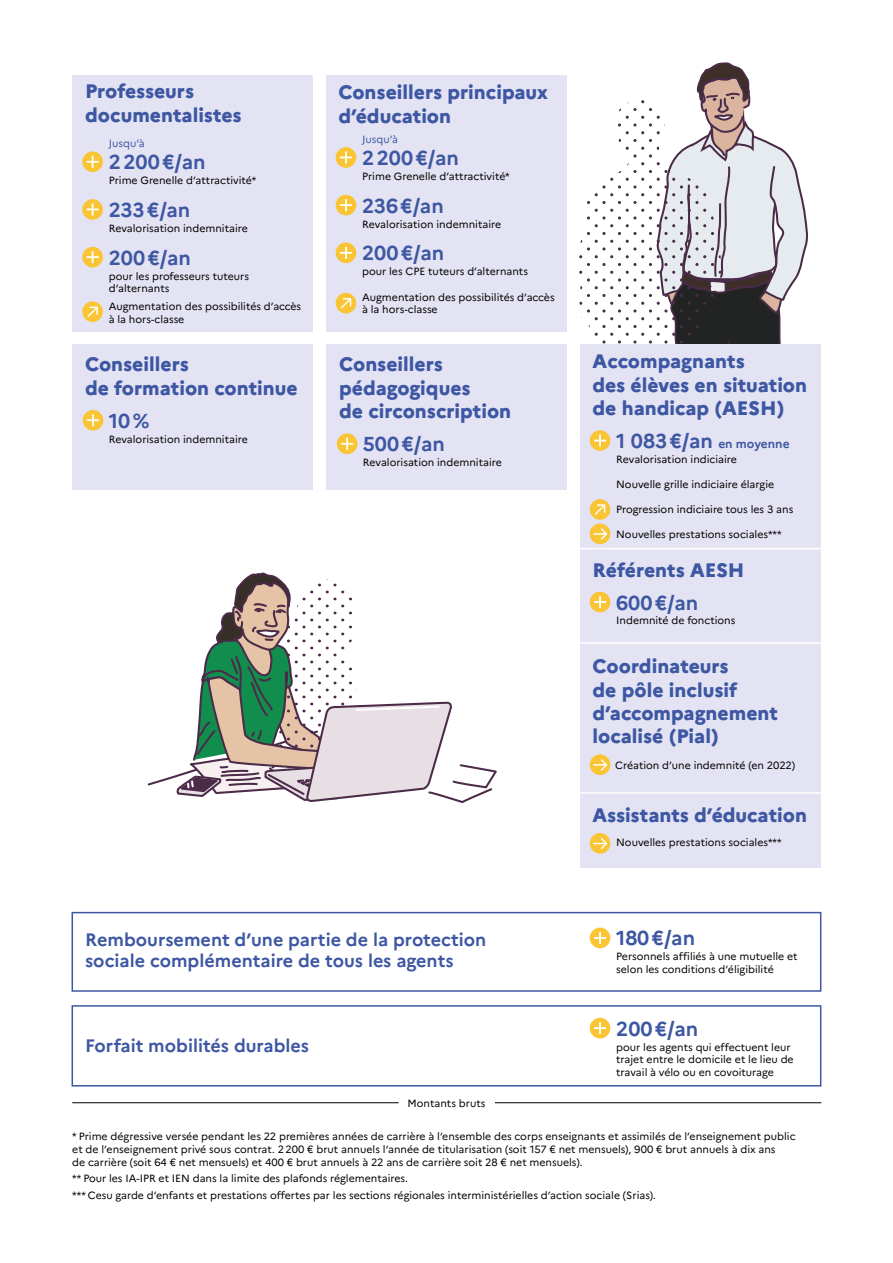
<style>
.page{position:relative;width:893px;height:1263px;background:#fff}
.page>*{position:absolute;margin:0;border:0;box-sizing:border-box;transform-origin:0 0}
.t1{font:700 20.1px "Marianne";color:#3e57a3}
.t2{font:800 19.5px/23.4px "Marianne";color:#3e57a3}
.t3{font:700 18px/21.6px "Marianne";color:#3e57a3}
.t4{font:700 12px "Marianne";color:#3e57a3}
.t5{font:10.5px/12.6px "Marianne";color:#000}
.t6{font:10.5px "Marianne";letter-spacing:-.005em;color:#3e57a3}
.s1{font-size:20.1px}
</style>
<div class="page">
<svg style="left:579px;top:62px;width:230px;height:282px"></svg>
<svg style="left:147px;top:572px;width:350px;height:231px"></svg>
<div style="left:580px;top:344px;width:241px;height:523px;background:#e3e3f3"></div>
<div style="left:72px;top:344px;width:241px;height:145px;background:#e3e3f3"></div>
<hr style="left:580px;top:548px;width:241px;height:1px;background:#fff">
<hr style="left:580px;top:642px;width:241px;height:2px;background:#fff">
<div style="left:72px;top:75px;width:241px;height:256px;background:#e3e3f3"></div>
<div style="left:83px;top:152px;width:19px;height:19px;background:#fac534;border-radius:50%"></div>
<div style="left:82px;top:151px;width:21px;height:21px;border:2px solid #fac534;border-radius:50%"></div>
<svg style="left:87px;top:156px;width:12px;height:12px"></svg>
<div style="left:83px;top:200px;width:19px;height:19px;background:#fac534;border-radius:50%"></div>
<div style="left:82px;top:199px;width:21px;height:21px;border:2px solid #fac534;border-radius:50%"></div>
<svg style="left:87px;top:203px;width:12px;height:12px"></svg>
<div style="left:83px;top:248px;width:19px;height:19px;background:#fac534;border-radius:50%"></div>
<div style="left:82px;top:247px;width:21px;height:20px;border:2px solid #fac534;border-radius:50%"></div>
<svg style="left:87px;top:251px;width:12px;height:12px"></svg>
<div style="left:83px;top:302px;width:19px;height:19px;background:#fac534;border-radius:50%"></div>
<div style="left:82px;top:301px;width:21px;height:21px;border:2px solid #fac534;border-radius:50%"></div>
<svg style="left:87px;top:307px;width:11px;height:10px"></svg>
<div style="left:326px;top:75px;width:241px;height:256px;background:#e3e3f3"></div>
<div style="left:336px;top:294px;width:20px;height:19px;background:#fac534;border-radius:50%"></div>
<div style="left:336px;top:293px;width:20px;height:20px;border:2px solid #fac534;border-radius:50%"></div>
<svg style="left:341px;top:298px;width:10px;height:11px"></svg>
<div style="left:336px;top:148px;width:20px;height:19px;background:#fac534;border-radius:50%"></div>
<div style="left:336px;top:147px;width:20px;height:21px;border:2px solid #fac534;border-radius:50%"></div>
<svg style="left:340px;top:151px;width:12px;height:12px"></svg>
<div style="left:336px;top:196px;width:20px;height:19px;background:#fac534;border-radius:50%"></div>
<div style="left:336px;top:195px;width:20px;height:20px;border:2px solid #fac534;border-radius:50%"></div>
<svg style="left:340px;top:199px;width:12px;height:12px"></svg>
<div style="left:336px;top:243px;width:20px;height:19px;background:#fac534;border-radius:50%"></div>
<div style="left:336px;top:242px;width:20px;height:21px;border:2px solid #fac534;border-radius:50%"></div>
<svg style="left:340px;top:247px;width:12px;height:12px"></svg>
<div style="left:590px;top:431px;width:20px;height:19px;background:#fac534;border-radius:50%"></div>
<div style="left:590px;top:430px;width:20px;height:21px;border:2px solid #fac534;border-radius:50%"></div>
<svg style="left:594px;top:434px;width:12px;height:13px"></svg>
<div style="left:84px;top:411px;width:19px;height:19px;background:#fac534;border-radius:50%"></div>
<div style="left:83px;top:410px;width:20px;height:20px;border:2px solid #fac534;border-radius:50%"></div>
<svg style="left:87px;top:414px;width:12px;height:12px"></svg>
<div style="left:590px;top:500px;width:20px;height:19px;background:#fac534;border-radius:50%"></div>
<div style="left:590px;top:499px;width:20px;height:21px;border:2px solid #fac534;border-radius:50%"></div>
<svg style="left:595px;top:504px;width:10px;height:11px"></svg>
<div style="left:590px;top:755px;width:20px;height:19px;background:#fac534;border-radius:50%"></div>
<div style="left:590px;top:754px;width:20px;height:21px;border:2px solid #fac534;border-radius:50%"></div>
<svg style="left:593px;top:759px;width:14px;height:12px"></svg>
<div style="left:590px;top:524px;width:20px;height:19px;background:#fac534;border-radius:50%"></div>
<div style="left:590px;top:523px;width:20px;height:21px;border:2px solid #fac534;border-radius:50%"></div>
<svg style="left:593px;top:528px;width:14px;height:12px"></svg>
<div style="left:590px;top:592px;width:20px;height:20px;background:#fac534;border-radius:50%"></div>
<div style="left:590px;top:592px;width:20px;height:20px;border:2px solid #fac534;border-radius:50%"></div>
<svg style="left:594px;top:596px;width:12px;height:12px"></svg>
<hr style="left:580px;top:792px;width:241px;height:2px;background:#fff">
<div style="left:590px;top:834px;width:20px;height:19px;background:#fac534;border-radius:50%"></div>
<div style="left:590px;top:833px;width:20px;height:21px;border:2px solid #fac534;border-radius:50%"></div>
<svg style="left:593px;top:838px;width:14px;height:11px"></svg>
<div style="left:72px;top:912px;width:749px;height:80px;background:#fff;border:2px solid #3e57a3"></div>
<div style="left:590px;top:928px;width:20px;height:19px;background:#fac534;border-radius:50%"></div>
<div style="left:590px;top:927px;width:20px;height:21px;border:2px solid #fac534;border-radius:50%"></div>
<svg style="left:594px;top:932px;width:12px;height:12px"></svg>
<div style="left:72px;top:1005px;width:749px;height:81px;background:#fff;border:2px solid #3e57a3"></div>
<div style="left:590px;top:1018px;width:20px;height:20px;background:#fac534;border-radius:50%"></div>
<div style="left:590px;top:1018px;width:20px;height:20px;border:2px solid #fac534;border-radius:50%"></div>
<svg style="left:594px;top:1022px;width:12px;height:12px"></svg>
<div style="left:326px;top:344px;width:241px;height:145px;background:#e3e3f3"></div>
<div style="left:338px;top:434px;width:19px;height:19px;background:#fac534;border-radius:50%"></div>
<div style="left:337px;top:433px;width:20px;height:21px;border:2px solid #fac534;border-radius:50%"></div>
<svg style="left:341px;top:438px;width:12px;height:12px"></svg>
<hr style="left:72px;top:1102px;width:327px;height:1px;background:#000">
<hr style="left:495px;top:1102px;width:326px;height:1px;background:#000">
<h2 class="t2" style="left:85px;top:80px;width:158px">Professeurs documentalistes</h2>
<h2 class="t2" style="left:338px;top:81px;width:211px">Conseillers principaux d’éducation</h2>
<p class="t6" style="left:109px;top:137px;width:37px">Jusqu’à</p>
<h1 class="t1" style="left:109px;top:150px;width:98px">2200€/an</h1>
<p class="t5" style="left:109px;top:174px;width:149px">Prime Grenelle d’attractivité*</p>
<p class="t6" style="left:362px;top:133px;width:37px">Jusqu’à</p>
<h1 class="t1" style="left:362px;top:146px;width:98px">2200€/an</h1>
<p class="t5" style="left:362px;top:170px;width:149px">Prime Grenelle d’attractivité*</p>
<h1 class="t1" style="left:109px;top:198px;width:83px">233€/an</h1>
<p class="t5" style="left:109px;top:222px;width:140px">Revalorisation indemnitaire</p>
<h1 class="t1" style="left:362px;top:193px;width:83px">236€/an</h1>
<p class="t5" style="left:362px;top:217px;width:140px">Revalorisation indemnitaire</p>
<h1 class="t1" style="left:109px;top:245px;width:84px">200€/an</h1>
<p class="t5" style="left:109px;top:269px;width:142px">pour les professeurs tuteurs d’alternants</p>
<p class="t5" style="left:109px;top:300px;width:194px">Augmentation des possibilités d’accès à la hors-classe</p>
<h1 class="t1" style="left:362px;top:241px;width:84px">200€/an</h1>
<p class="t5" style="left:362px;top:265px;width:167px">pour les CPE tuteurs d’alternants</p>
<p class="t5" style="left:362px;top:291px;width:194px">Augmentation des possibilités d’accès à la hors-classe</p>
<h2 class="t2" style="left:85px;top:353px;width:214px">Conseillers<br>de formation continue</h2>
<h2 class="t2" style="left:592px;top:350px;width:216px">Accompagnants<br>des élèves en situation de handicap (AESH)</h2>
<h2 class="t2" style="left:339px;top:353px;width:174px">Conseillers pédagogiques<br>de circonscription</h2>
<p class="t5" style="left:363px;top:456px;width:140px">Revalorisation indemnitaire</p>
<h1 class="t1" style="left:109px;top:408px;width:42px">10%</h1>
<p class="t4" style="left:616px;top:436px;width:175px"><span class="s1">1 083€/an</span> en moyenne</p>
<p class="t5" style="left:109px;top:432px;width:140px">Revalorisation indemnitaire</p>
<h1 class="t1" style="left:363px;top:432px;width:84px">500€/an</h1>
<p class="t5" style="left:616px;top:453px;width:122px">Revalorisation indiciaire</p>
<p class="t5" style="left:616px;top:478px;width:159px">Nouvelle grille indiciaire élargie</p>
<p class="t5" style="left:616px;top:528px;width:167px">Nouvelles prestations sociales***</p>
<p class="t5" style="left:616px;top:503px;width:179px">Progression indiciaire tous les 3 ans</p>
<h2 class="t2" style="left:592px;top:558px;width:153px">Référents AESH</h2>
<h1 class="t1" style="left:616px;top:590px;width:84px">600€/an</h1>
<p class="t5" style="left:616px;top:614px;width:121px">Indemnité de fonctions</p>
<h2 class="t2" style="left:592px;top:654px;width:187px">Coordinateurs<br>de pôle inclusif d’accompagnement localisé (Pial)</h2>
<p class="t5" style="left:615px;top:759px;width:181px">Création d’une indemnité (en 2022)</p>
<h3 class="t3" style="left:85px;top:928px;width:403px">Remboursement d’une partie de la protection sociale complémentaire de tous les agents</h3>
<h2 class="t2" style="left:592px;top:803px;width:216px">Assistants d’éducation</h2>
<p class="t5" style="left:616px;top:836px;width:167px">Nouvelles prestations sociales***</p>
<h1 class="t1" style="left:616px;top:926px;width:80px">180€/an</h1>
<p class="t5" style="left:616px;top:950px;width:183px">Personnels affiliés à une mutuelle et selon les conditions d’éligibilité</p>
<h1 class="t1" style="left:616px;top:1016px;width:84px">200€/an</h1>
<h3 class="t3" style="left:85px;top:1035px;width:226px">Forfait mobilités durables</h3>
<p class="t5" style="left:616px;top:1040px;width:179px">pour les agents qui effectuent leur trajet entre le domicile et le lieu de travail à vélo ou en covoiturage</p>
<p class="t5" style="left:408px;top:1096px;width:79px">Montants bruts</p>
<p class="t5" style="left:72px;top:1130px;width:725px">* Prime dégressive versée pendant les 22 premières années de carrière à l’ensemble des corps enseignants et assimilés de l’enseignement public et de l’enseignement privé sous contrat. 2200 € brut annuels l’année de titularisation (soit 157 € net mensuels), 900 € brut annuels à dix ans<br>de carrière (soit 64 € net mensuels) et 400 € brut annuels à 22 ans de carrière soit 28 € net mensuels).</p>
<p class="t5" style="left:72px;top:1170px;width:585px;line-height:16.8px">** Pour les IA-IPR et IEN dans la limite des plafonds réglementaires.<br>*** Cesu garde d’enfants et prestations offertes par les sections régionales interministérielles d’action sociale (Srias).</p>
</div>
